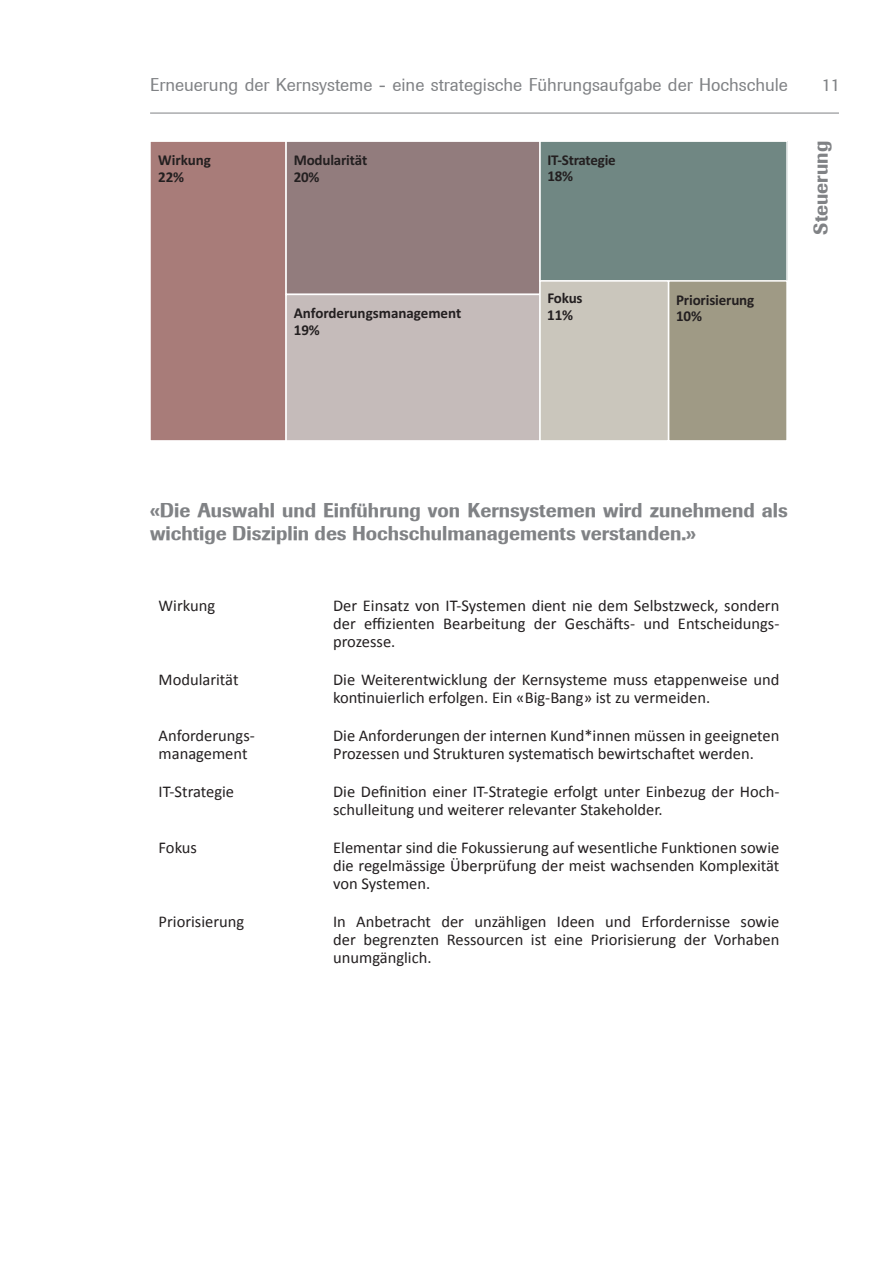
<style>
.page{position:relative;width:893px;height:1263px;background:#fff}
.page>*{position:absolute;margin:0;border:0;box-sizing:border-box;transform-origin:0 0}
.Titel_2_ohne_Nummeri{font:500 19.5px/22.5px "Imago";color:#808285}
.t1{font:18px "Imago";color:#808285}
.Fliesstext{font:16.5px/18px "Calibri";color:#231f20}
.t2{font:700 15px/16.5px "Calibri";letter-spacing:-.01em;color:#231f20}
</style>
<div class="page">
<hr style="left:150px;top:113px;width:689px;height:1px;background:#808285">
<div style="left:150px;top:141px;width:136px;height:300px;background:#a87c79"></div>
<div style="left:149px;top:140px;width:138px;height:302px;border:2px solid #fff"></div>
<div style="left:286px;top:141px;width:254px;height:153px;background:#927c7d"></div>
<div style="left:285px;top:140px;width:256px;height:155px;border:2px solid #fff"></div>
<div style="left:286px;top:294px;width:254px;height:147px;background:#c5bbba"></div>
<div style="left:285px;top:294px;width:256px;height:148px;border:2px solid #fff"></div>
<div style="left:540px;top:141px;width:247px;height:140px;background:#708783"></div>
<div style="left:539px;top:140px;width:249px;height:142px;border:2px solid #fff"></div>
<div style="left:668px;top:281px;width:119px;height:160px;background:#9f9a85"></div>
<div style="left:668px;top:280px;width:120px;height:162px;border:2px solid #fff"></div>
<div style="left:540px;top:281px;width:128px;height:160px;background:#cac6bc"></div>
<div style="left:539px;top:280px;width:130px;height:162px;border:2px solid #fff"></div>
<p class="t1" style="left:150px;top:74px;width:639px">Erneuerung der Kernsysteme - eine strategische Führungsaufgabe der Hochschule</p>
<p class="t1" style="left:822px;top:74px;width:19px">11</p>
<p class="t2" style="left:158px;top:152px;width:54px">Wirkung<br>22%</p>
<p class="t2" style="left:294px;top:152px;width:75px">Modularität<br>20%</p>
<p class="t2" style="left:294px;top:305px;width:169px">Anforderungsmanagement<br>19%</p>
<p class="t2" style="left:547px;top:151px;width:70px">IT-Strategie<br>18%</p>
<p class="t2" style="left:547px;top:290px;width:37px">Fokus<br>11%</p>
<p class="t2" style="left:676px;top:291px;width:80px">Priorisierung<br>10%</p>
<p class="Titel_2_ohne_Nummeri" style="left:809px;top:234px;width:95px;rotate:-90deg">Steuerung</p>
<p class="Titel_2_ohne_Nummeri" style="left:150px;top:499px;width:639px">«Die Auswahl und Einführung von Kernsystemen wird zunehmend als wichtige Disziplin des Hochschulmanagements verstanden.»</p>
<p class="Fliesstext" style="left:159px;top:597px;width:58px">Wirkung</p>
<p class="Fliesstext" style="left:333px;top:597px;width:448px;text-align:justify">Der Einsatz von IT-Systemen dient nie dem Selbstzweck, sondern der effizienten Bearbeitung der Geschäfts- und Entscheidungs&shy;prozesse.</p>
<p class="Fliesstext" style="left:159px;top:671px;width:81px">Modularität</p>
<p class="Fliesstext" style="left:333px;top:671px;width:448px">Die Weiterentwicklung der Kernsysteme muss etappenweise und kontinuierlich erfolgen. Ein «Big-Bang» ist zu vermeiden.</p>
<p class="Fliesstext" style="left:159px;top:726px;width:98px">Anforderungs&shy;management</p>
<p class="Fliesstext" style="left:333px;top:726px;width:448px">Die Anforderungen der internen Kund*innen müssen in geeigneten<br>Prozessen und Strukturen systematisch bewirtschaftet werden.</p>
<p class="Fliesstext" style="left:159px;top:782px;width:77px">IT-Strategie</p>
<p class="Fliesstext" style="left:333px;top:782px;width:448px">Die Definition einer IT-Strategie erfolgt unter Einbezug der Hoch&shy;schulleitung und weiterer relevanter Stakeholder.</p>
<p class="Fliesstext" style="left:159px;top:838px;width:40px">Fokus</p>
<p class="Fliesstext" style="left:333px;top:838px;width:448px;text-align:justify">Elementar sind die Fokussierung auf wesentliche Funktionen sowie die regelmässige Überprüfung der meist wachsenden Komplexität von Systemen.</p>
<p class="Fliesstext" style="left:159px;top:912px;width:87px">Priorisierung</p>
<p class="Fliesstext" style="left:333px;top:912px;width:448px;text-align:justify">In Anbetracht der unzähligen Ideen und Erfordernisse sowie der begrenzten Ressourcen ist eine Priorisierung der Vorhaben unumgänglich.</p>
</div>
